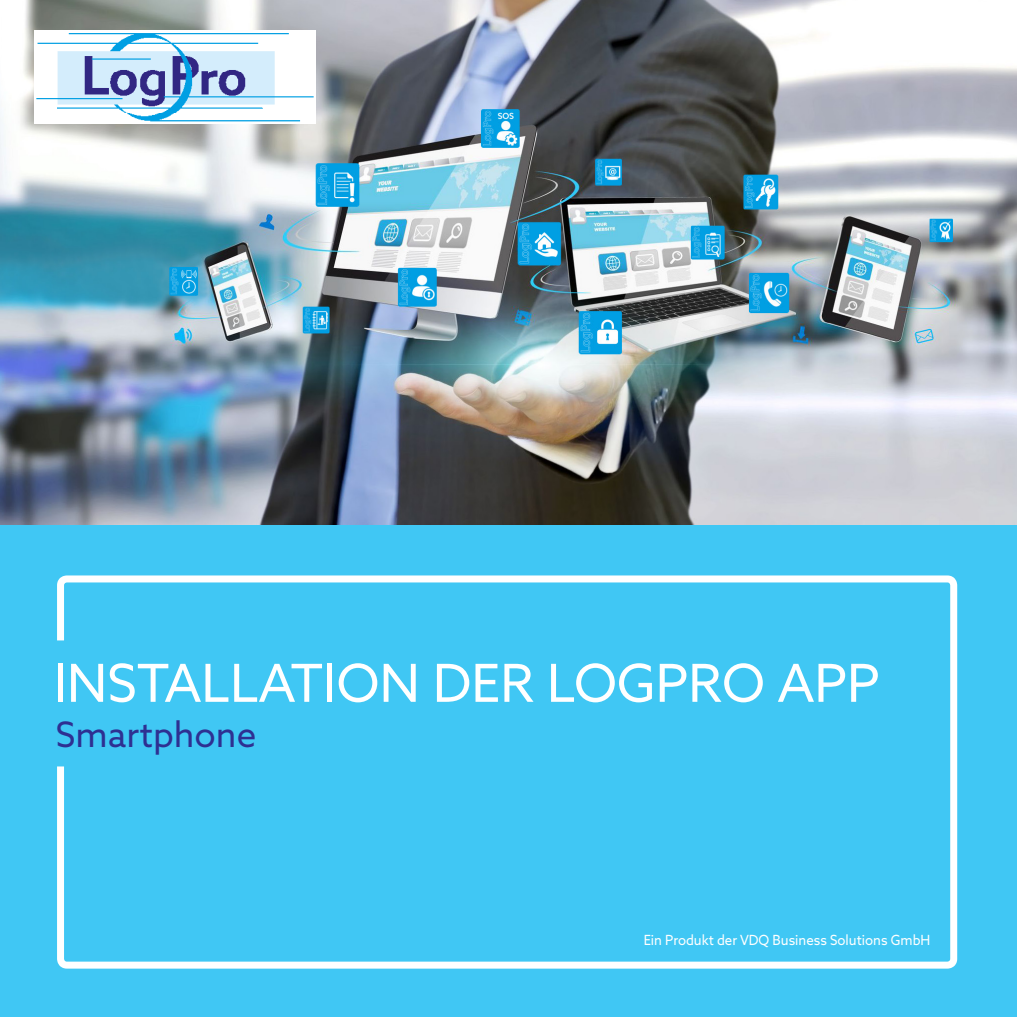
<style>
.page{position:relative;width:1017px;height:1017px;background:#40c7f4}
.page>*{position:absolute;margin:0;border:0;box-sizing:border-box;transform-origin:0 0}
.t1{font:52.5px "Azo Sans";color:#fff}
.t2{font:35px "Azo Sans";color:#2e3092}
.t3{font:14px "Azo Sans";color:#fff;scale:.94 1}
</style>
<div class="page">
<div style="left:57px;top:575px;width:900px;height:394px;border:7px solid #fff;border-radius:6px"></div>
<img style="left:0;top:0;width:1017px;height:525px">
<img style="left:35px;top:30px;width:280px;height:94px">
<p class="t1" style="left:53px;top:649px;width:828px">INSTALLATION DER LOGPRO APP</p>
<p class="t2" style="left:56px;top:711px;width:202px">Smartphone</p>
<p class="t3" style="left:644px;top:931px;width:307px">Ein Produkt der VDQ Business Solutions GmbH</p>
</div>
